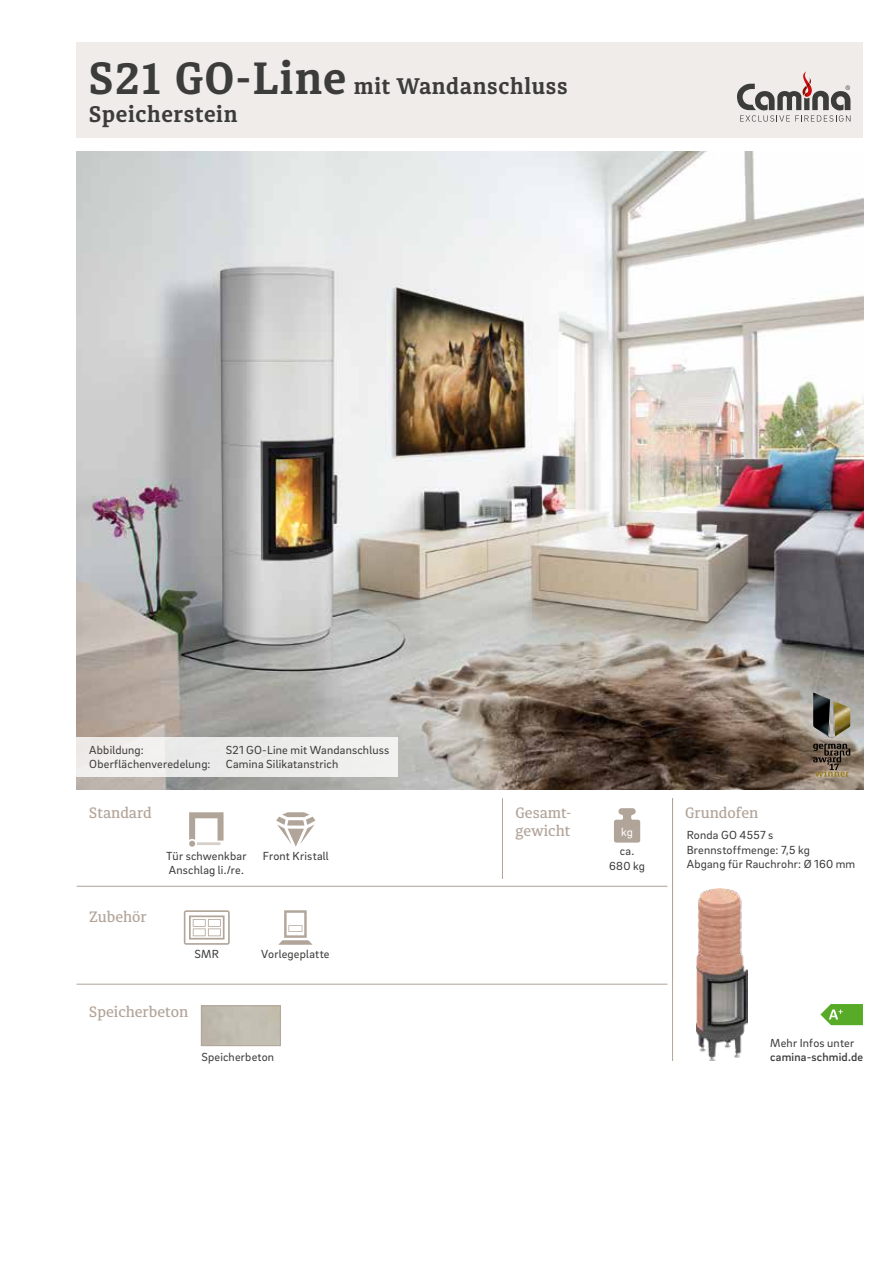
<style>
.page{position:relative;width:893px;height:1263px;background:#fff}
.page>*{position:absolute;margin:0;border:0;box-sizing:border-box;transform-origin:0 0}
.t1{font:700 22.5px "Diaria Pro";letter-spacing:.03em;color:#3c3c3b}
.t2{font:500 15px/18px "Diaria Pro";color:#b2a499}
.t3{font:12px/14.4px "Brix Sans";letter-spacing:.015em;color:#3c3c3b;text-align:center}
.t4{font:12px/14.4px "Brix Sans";letter-spacing:.015em;color:#3b3b3a}
.t5{font:500 12px "Brix Sans";letter-spacing:.015em;color:#3c3c3b}
.t6{font:12px "Brix Sans";color:#fff}
.s1{font-size:45px}
</style>
<div class="page">
<div style="left:77px;top:43px;width:786px;height:95px;background:#efecea"></div>
<svg style="left:737px;top:71px;width:113px;height:51px"></svg>
<hr style="left:77px;top:886px;width:590px;height:1px;background:#b2a499">
<svg style="left:614px;top:808px;width:26px;height:35px"></svg>
<hr style="left:502px;top:798px;width:1px;height:81px;background:#b2a499">
<hr style="left:77px;top:984px;width:590px;height:1px;background:#b2a499">
<img style="left:77px;top:152px;width:786px;height:637px">
<svg style="left:184px;top:910px;width:46px;height:35px"></svg>
<svg style="left:278px;top:910px;width:35px;height:35px"></svg>
<div style="left:77px;top:737px;width:321px;height:40px;background:#eeeceb"></div>
<img style="left:835px;top:701px;width:15px;height:36px">
<img style="left:813px;top:692px;width:17px;height:45px">
<svg style="left:828px;top:699px;width:7px;height:39px"></svg>
<svg style="left:813px;top:744px;width:37px;height:33px"></svg>
<svg style="left:189px;top:812px;width:35px;height:35px"></svg>
<svg style="left:276px;top:812px;width:39px;height:35px"></svg>
<div style="left:201px;top:1005px;width:80px;height:41px;border:1px solid #b2a499"></div>
<svg style="left:820px;top:1004px;width:43px;height:21px"></svg>
<hr style="left:672px;top:798px;width:1px;height:263px;background:#b2a499">
<img style="left:696px;top:888px;width:51px;height:173px">
<h1 class="t1" style="left:89px;top:73px;width:480px"><span class="s1">S21 GO-Line</span> mit Wandanschluss</h1>
<h1 class="t1" style="left:89px;top:100px;width:150px">Speicherstein</h1>
<p class="t3" style="left:89px;top:742px;width:56px">Abbildung:</p>
<p class="t3" style="left:226px;top:742px;width:165px">S21 GO-Line mit Wandanschluss</p>
<p class="t3" style="left:89px;top:756px;width:123px">Oberflächenveredelung:</p>
<p class="t3" style="left:226px;top:756px;width:114px">Camina Silikatanstrich</p>
<p class="t2" style="left:89px;top:803px;width:64px">Standard</p>
<p class="t2" style="left:516px;top:804px;width:57px">Gesamt&shy;gewicht</p>
<p class="t6" style="left:621px;top:824px;width:13px">kg</p>
<p class="t2" style="left:89px;top:907px;width:59px">Zubehör</p>
<p class="t2" style="left:89px;top:907px;width:60px">Optional</p>
<p class="t4" style="left:166px;top:848px;width:82px">Tür schwenkbar<br>Anschlag li./re.</p>
<p class="t3" style="left:609px;top:844px;width:37px">ca.<br>680 kg</p>
<p class="t4" style="left:263px;top:848px;width:67px">Front Kristall</p>
<p class="t4" style="left:195px;top:946px;width:26px">SMR</p>
<p class="t4" style="left:261px;top:946px;width:70px">Vorlegeplatte</p>
<p class="t2" style="left:89px;top:1002px;width:100px">Speicherbeton</p>
<p class="t2" style="left:89px;top:1002px;width:59px">Zubehör</p>
<p class="t3" style="left:201px;top:1049px;width:74px">Speicherbeton</p>
<p class="t2" style="left:685px;top:804px;width:75px">Grundofen</p>
<p class="t3" style="left:687px;top:827px;width:170px;text-align:left">Ronda GO 4557 s<br>Brennstoffmenge: 7,5 kg<br>Abgang für Rauchrohr: Ø 160 mm</p>
<p class="t3" style="left:770px;top:1035px;width:85px">Mehr Infos unter</p>
<p class="t5" style="left:770px;top:1049px;width:94px">camina-schmid.de</p>
</div>
